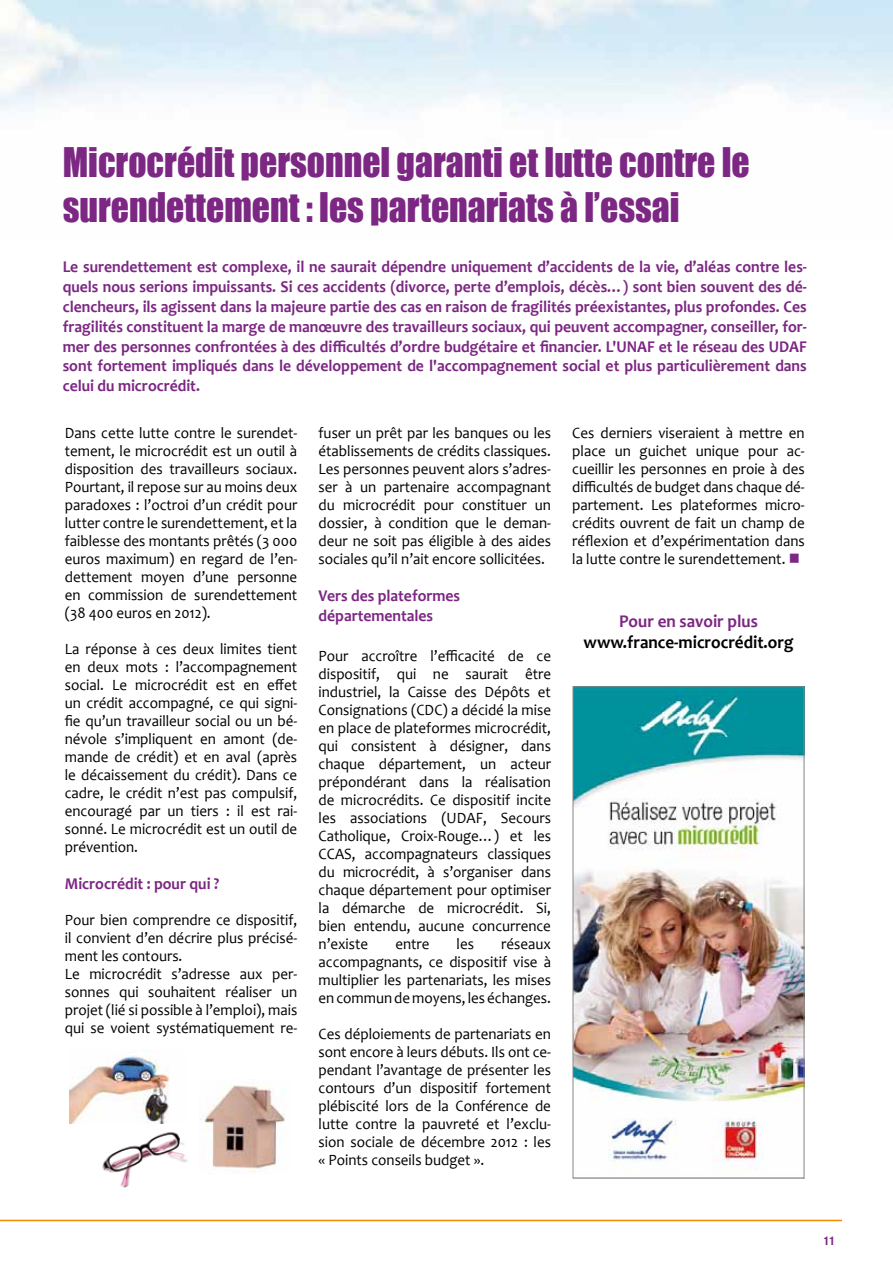
<style>
.page{position:relative;width:893px;height:1263px;background:#fff}
.page>*{position:absolute;margin:0;border:0;box-sizing:border-box;transform-origin:0 0}
.t1{font:37.5px/45px "Impact";color:#7c2783;scale:.95 1}
.t2{font:700 18px "Candara";color:#000;scale:.95 1}
.t3{font:700 18px "Candara";color:#7c2783;scale:.95 1}
.t4{font:700 16.5px/19.8px "Candara";color:#7c2783;scale:.95 1}
.t5{font:15.75px/18px "Candara";color:#000;text-align:justify;scale:.95 1}
.t6{font:700 condensed 12px "Helvetica Neue LT Com";color:#7c2783;scale:.95 1}
.s1{color:#7c2783}
</style>
<div class="page">
<hr style="left:0;top:1220px;width:842px;height:1px;background:#f08a00">
<img style="left:575px;top:689px;width:227px;height:481px">
<div style="left:573px;top:687px;width:231px;height:491px;border:1px solid #878787"></div>
<img style="left:70px;top:1049px;width:99px;height:75px">
<img style="left:102px;top:1132px;width:86px;height:56px">
<img style="left:200px;top:1079px;width:85px;height:93px">
<h1 class="t1" style="left:63px;top:139px;width:725px">Microcrédit personnel garanti et lutte contre le surendettement : les partenariats à l’essai</h1>
<p class="t4" style="left:63px;top:257px;width:785px;text-align:justify">Le surendettement est complexe, il ne saurait dépendre uniquement d’accidents de la vie, d’aléas contre les&shy;quels nous serions impuissants. Si ces accidents (divorce, perte d’emplois, décès…) sont bien souvent des dé&shy;clencheurs, ils agissent dans la majeure partie des cas en raison de fragilités préexistantes, plus profondes. Ces fragilités constituent la marge de manœuvre des travailleurs sociaux, qui peuvent accompagner, conseiller, for&shy;mer des personnes confrontées à des difficultés d’ordre budgétaire et financier. L'UNAF et le réseau des UDAF sont fortement impliqués dans le développement de l'accompagnement social et plus particulièrement dans celui du microcrédit.</p>
<p class="t5" style="left:65px;top:423px;width:246px">Dans cette lutte contre le surendet&shy;tement, le microcrédit est un outil à disposition des travailleurs sociaux.<br>Pourtant, il repose sur au moins deux paradoxes : l’octroi d’un crédit pour lutter contre le surendettement, et la faiblesse des montants prêtés (3 000 euros maximum) en regard de l’en&shy;dettement moyen d’une personne en commission de surendettement (38 400 euros en 2012).</p>
<p class="t5" style="left:65px;top:639px;width:246px">La réponse à ces deux limites tient en deux mots : l’accompagnement social. Le microcrédit est en effet un crédit accompagné, ce qui signi&shy;fie qu’un travailleur social ou un bé&shy;névole s’impliquent en amont (de&shy;mande de crédit) et en aval (après le décaissement du crédit). Dans ce cadre, le crédit n’est pas compulsif, encouragé par un tiers : il est rai&shy;sonné. Le microcrédit est un outil de prévention.</p>
<p class="t4" style="left:65px;top:874px;width:164px">Microcrédit : pour qui ?</p>
<p class="t5" style="left:65px;top:911px;width:246px;text-align:left">Pour bien comprendre ce dispositif, il convient d’en décrire plus précisé&shy;ment les contours.<br>Le microcrédit s’adresse aux per&shy;sonnes qui souhaitent réaliser un projet (lié si possible à l’emploi), mais qui se voient systématiquement re-</p>
<p class="t5" style="left:319px;top:423px;width:246px">fuser un prêt par les banques ou les établissements de crédits classiques.<br>Les personnes peuvent alors s’adres&shy;ser à un partenaire accompagnant du microcrédit pour constituer un dossier, à condition que le deman&shy;deur ne soit pas éligible à des aides sociales qu’il n’ait encore sollicitées.</p>
<p class="t4" style="left:319px;top:586px;width:150px">Vers des plateformes départementales</p>
<p class="t5" style="left:319px;top:647px;width:246px">Pour accroître l’efficacité de ce dispositif, qui ne saurait être industriel, la Caisse des Dépôts et Consignations (CDC) a décidé la mise en place de plateformes microcrédit, qui consistent à désigner, dans chaque département, un acteur prépondérant dans la réalisation de microcrédits. Ce dispositif incite les associations (UDAF, Secours Catholique, Croix-Rouge…) et les CCAS, accompagnateurs classiques du microcrédit, à s’organiser dans chaque département pour optimiser la démarche de microcrédit. Si, bien entendu, aucune concurrence n’existe</p>
<p class="t5" style="left:395px;top:935px;width:37px">entre</p>
<p class="t5" style="left:457px;top:935px;width:20px">les</p>
<p class="t5" style="left:319px;top:935px;width:246px;text-indent:183px">réseaux accompagnants, ce dispositif vise à multiplier les partenariats, les mises en commun de moyens, les échanges.</p>
<p class="t5" style="left:319px;top:1025px;width:246px">Ces déploiements de partenariats en sont encore à leurs débuts. Ils ont ce&shy;pendant l’avantage de présenter les contours d’un dispositif fortement plébiscité lors de la Conférence de lutte contre la pauvreté et l’exclu&shy;sion sociale de décembre 2012 : les « Points conseils budget ».</p>
<p class="t5" style="left:572px;top:423px;width:246px">Ces derniers viseraient à mettre en place un guichet unique pour ac&shy;cueillir les personnes en proie à des difficultés de budget dans chaque dé&shy;partement. Les plateformes micro&shy;crédits ouvrent de fait un champ de réflexion et d’expérimentation dans la lutte contre le surendettement. <span class="s1">■</span></p>
<p class="t3" style="left:619px;top:610px;width:148px">Pour en savoir plus</p>
<p class="t2" style="left:584px;top:631px;width:222px">www.france-microcrédit.org</p>
<p class="t6" style="left:824px;top:1233px;width:13px">11</p>
</div>
